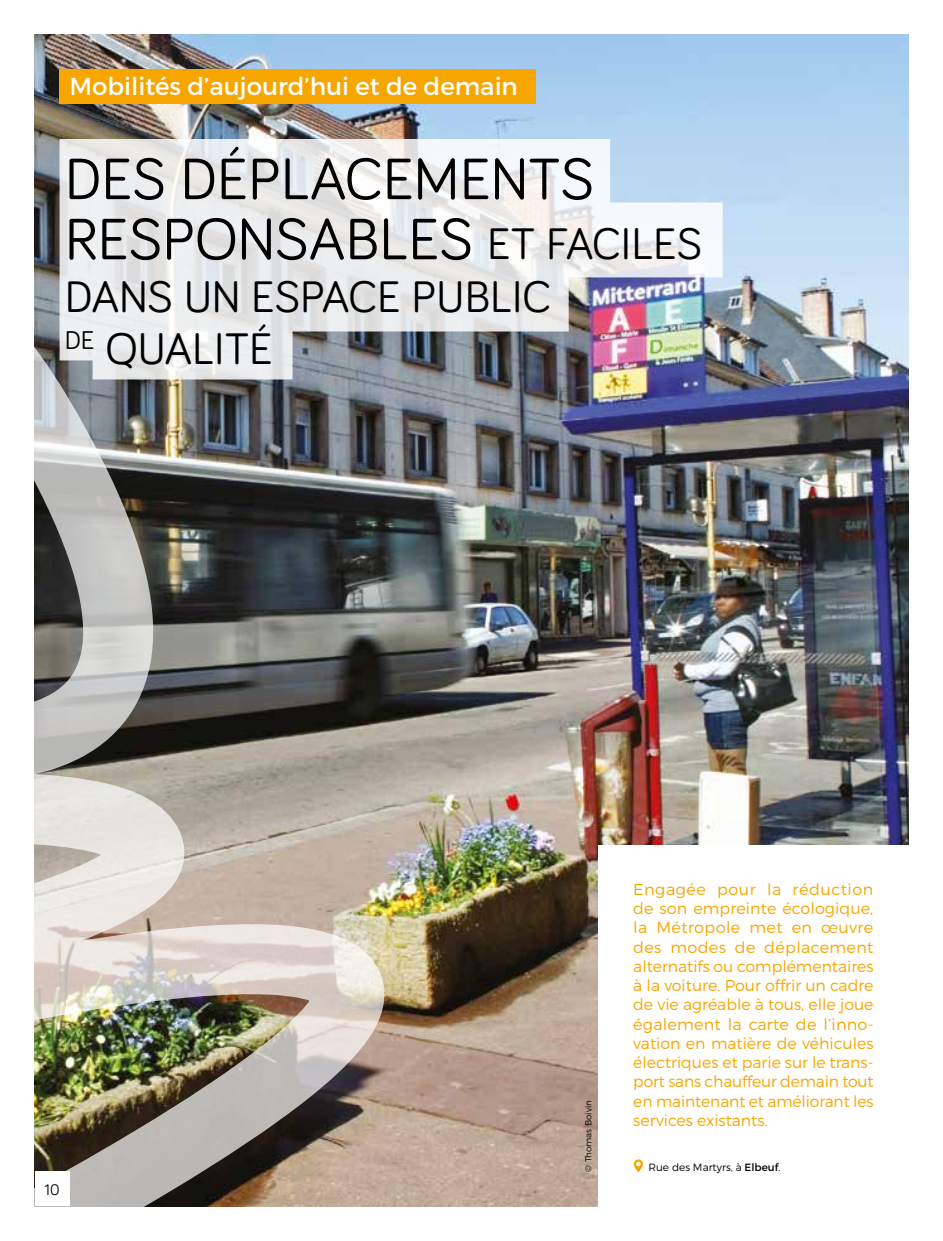
<style>
.page{position:relative;width:943px;height:1241px;background:#fff}
.page>*{position:absolute;margin:0;border:0;box-sizing:border-box;transform-origin:0 0}
.t1{font:60.02px/60px "Bariol";color:#000}
.t2{font:45.5px/52.5px "Bariol";color:#000}
.t3{font:24.5px "Montserrat";color:#fff}
.t4{font:300 15.75px/19.2px "Montserrat";letter-spacing:-.005em;color:#f7a600;text-align:justify}
.t5{font:15.75px "Bariol";color:#000}
.t6{font:300 10.5px "Montserrat";color:#000}
.t7{font:300 8.75px "Montserrat";color:#000}
.s1{font-size:45.5px}
.s2{font-weight:400}
</style>
<div class="page">
<img style="left:35px;top:35px;width:873px;height:1170px">
<img style="left:34px;top:231px;width:369px;height:976px">
<svg style="left:60px;top:139px;width:662px;height:240px"></svg>
<div style="left:598px;top:844px;width:345px;height:394px;background:#fff"></div>
<svg style="left:633px;top:1159px;width:10px;height:12px"></svg>
<div style="left:60px;top:69px;width:476px;height:35px;background:#f7a600"></div>
<div style="left:35px;top:1171px;width:34px;height:34px;background:#fff"></div>
<h3 class="t3" style="left:70px;top:71px;width:450px">Mobilités d’aujourd’hui et de demain</h3>
<h1 class="t1" style="left:65px;top:146px;width:639px">DES DÉPLACEMENTS<br>RESPONSABLES <span class="s1">ET FACILES</span></h1>
<h2 class="t2" style="left:65px;top:268px;width:488px">DANS UN ESPACE PUBLIC<br><sup>DE</sup> QUALITÉ</h2>
<p class="t5" style="left:45px;top:1178px;width:17px">10</p>
<p class="t7" style="left:583px;top:1171px;width:73px;rotate:-90deg">© Thomas Boivin</p>
<p class="t4" style="left:633px;top:879px;width:242px">Engagée pour la réduction de son empreinte écologique, la Métropole met en œuvre des modes de déplacement alternatifs ou complémentaires à la voiture. Pour offrir un cadre de vie agréable à tous, elle joue également la carte de l’inno&shy;vation en matière de véhicules électriques et parie sur le trans&shy;port sans chauffeur demain tout en maintenant et améliorant les services existants.</p>
<p class="t6" style="left:648px;top:1160px;width:133px">Rue des Martyrs, à <span class="s2">Elbeuf</span>.</p>
</div>
